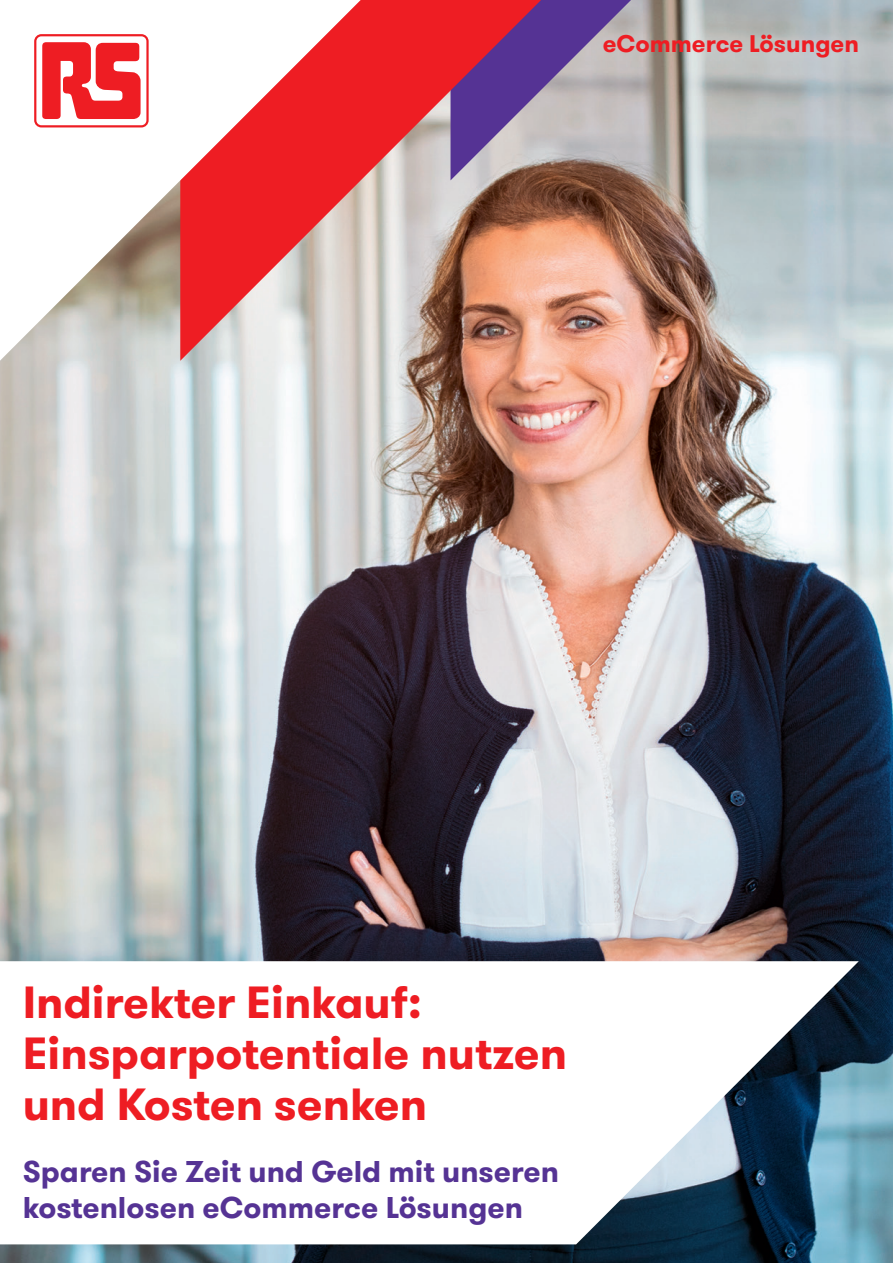
<style>
.page{position:relative;width:893px;height:1263px;background:#fff}
.page>*{position:absolute;margin:0;border:0;box-sizing:border-box;transform-origin:0 0}
.t1{font:700 45px/51px "GT Walsheim Pro";color:#ee1d23}
.t2{font:700 30px/36px "GT Walsheim Pro";color:#553394}
.t3{font:700 24px "GT Walsheim Pro";color:#ee1d23}
</style>
<div class="page">
<img style="left:0;top:0;width:893px;height:1263px">
<svg style="left:541px;top:0;width:90px;height:180px;background:#9e8fa5"></svg>
<svg style="left:361px;top:0;width:180px;height:361px;background:#c0767a"></svg>
<svg style="left:0;top:0;width:361px;height:361px"></svg>
<svg style="left:0;top:961px;width:859px;height:283px"></svg>
<div style="left:28px;top:28px;width:126px;height:105px;background:#fff;border-radius:13px"></div>
<svg style="left:34px;top:34px;width:115px;height:93px"></svg>
<div style="left:36px;top:36px;width:110px;height:89px;background:#fff;border-radius:5px"></div>
<svg style="left:42px;top:42px;width:99px;height:77px"></svg>
<p class="t3" style="left:603px;top:28px;width:258px">eCommerce Lösungen</p>
<h1 class="t1" style="left:23px;top:977px;width:546px">Indirekter Einkauf:<br>Einsparpotentiale nutzen und Kosten senken</h1>
<p class="t2" style="left:23px;top:1154px;width:538px">Sparen Sie Zeit und Geld mit unseren kostenlosen eCommerce Lösungen</p>
</div>
